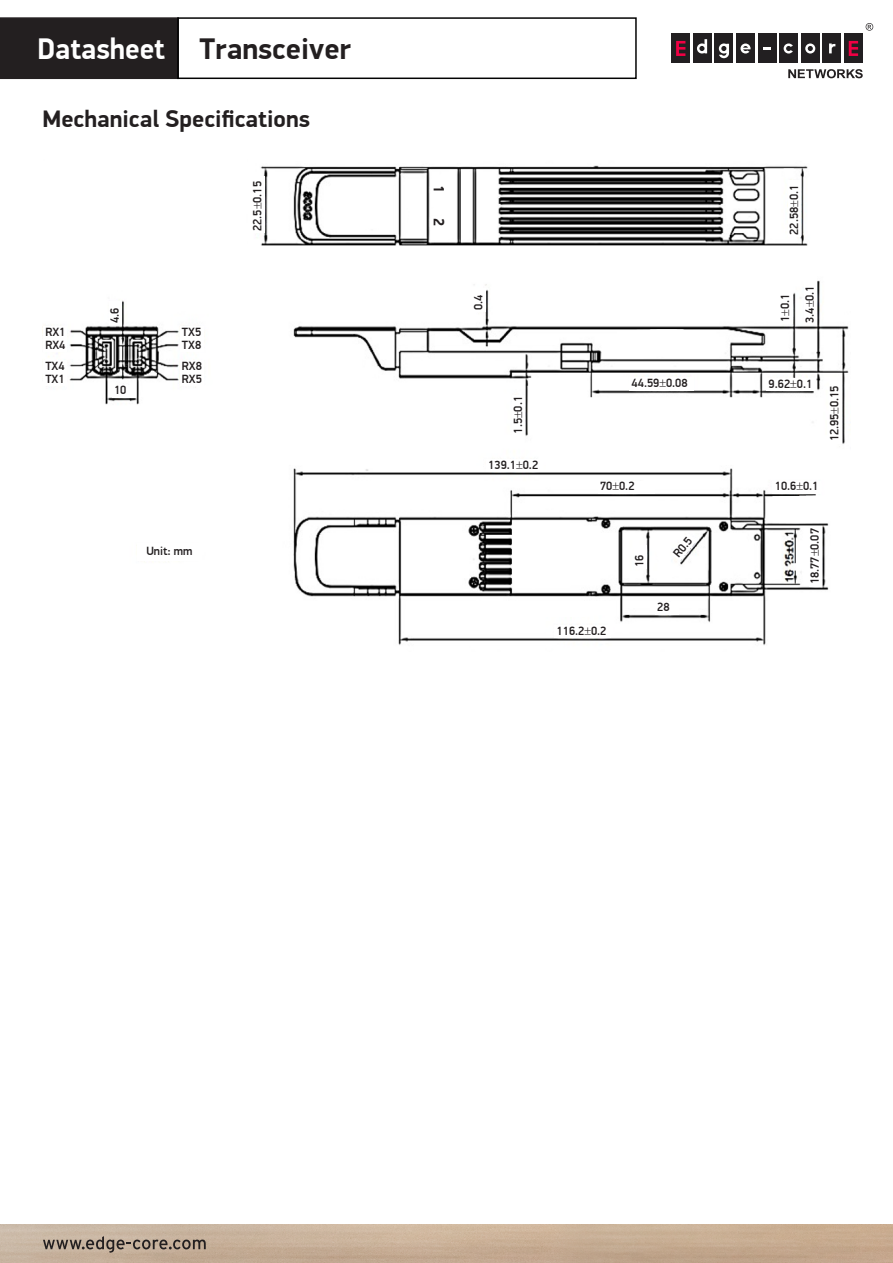
<style>
.page{position:relative;width:893px;height:1263px;background:#fff}
.page>*{position:absolute;margin:0;border:0;box-sizing:border-box;transform-origin:0 0}
.t1{font:700 30px "PF Din Display Pro";color:#231f20}
.t2{font:700 24px "PF Din Display Pro";color:#231f20}
.t3{font:700 15px "PF Din Display Pro";color:#231f20}
.t4{font:500 12px/13.4px "PF Din Display Pro";color:#231f20}
.s1{color:#fff}
</style>
<div class="page">
<img style="left:0;top:1224px;width:893px;height:39px">
<svg style="left:43px;top:1236px;width:163px;height:17px;background:#a08f80"></svg>
<div style="left:671px;top:34px;width:19px;height:29px;background:#221f21"></div>
<div style="left:693px;top:34px;width:19px;height:29px;background:#221f21"></div>
<div style="left:715px;top:34px;width:18px;height:29px;background:#221f21"></div>
<div style="left:736px;top:34px;width:19px;height:29px;background:#221f21"></div>
<div style="left:758px;top:34px;width:18px;height:29px;background:#221f21"></div>
<div style="left:779px;top:34px;width:19px;height:29px;background:#221f21"></div>
<div style="left:801px;top:34px;width:19px;height:29px;background:#221f21"></div>
<div style="left:823px;top:34px;width:18px;height:29px;background:#221f21"></div>
<svg style="left:676px;top:41px;width:9px;height:15px"></svg>
<div style="left:844px;top:34px;width:19px;height:29px;background:#221f21"></div>
<svg style="left:849px;top:41px;width:9px;height:15px"></svg>
<svg style="left:763px;top:47px;width:8px;height:3px"></svg>
<svg style="left:697px;top:39px;width:10px;height:15px"></svg>
<svg style="left:805px;top:43px;width:10px;height:11px"></svg>
<svg style="left:829px;top:43px;width:6px;height:10px"></svg>
<svg style="left:784px;top:43px;width:9px;height:11px"></svg>
<svg style="left:719px;top:43px;width:10px;height:15px"></svg>
<svg style="left:788px;top:69px;width:75px;height:9px"></svg>
<svg style="left:740px;top:44px;width:11px;height:10px"></svg>
<svg style="left:866px;top:23px;width:7px;height:8px"></svg>
<div style="left:0;top:17px;width:179px;height:62px;background:#231f20;border:2px solid #231f20"></div>
<div style="left:177px;top:17px;width:460px;height:62px;border:2px solid #030303"></div>
<img style="left:48px;top:165px;width:801px;height:480px">
<div style="left:43px;top:326px;width:24px;height:12px;background:#fff"></div>
<div style="left:43px;top:339px;width:24px;height:13px;background:#fff"></div>
<div style="left:43px;top:360px;width:24px;height:13px;background:#fff"></div>
<div style="left:43px;top:373px;width:24px;height:13px;background:#fff"></div>
<div style="left:180px;top:326px;width:24px;height:12px;background:#fff"></div>
<div style="left:180px;top:339px;width:24px;height:13px;background:#fff"></div>
<div style="left:180px;top:360px;width:24px;height:13px;background:#fff"></div>
<div style="left:180px;top:373px;width:24px;height:13px;background:#fff"></div>
<div style="left:112px;top:385px;width:24px;height:12px;background:#fff"></div>
<div style="left:137px;top:543px;width:65px;height:17px;background:#fff"></div>
<div style="left:109px;top:301px;width:13px;height:24px;background:#fff"></div>
<div style="left:252px;top:177px;width:12px;height:56px;background:#fff"></div>
<div style="left:513px;top:395px;width:12px;height:41px;background:#fff"></div>
<div style="left:780px;top:283px;width:12px;height:41px;background:#fff"></div>
<div style="left:788px;top:181px;width:13px;height:56px;background:#fff"></div>
<div style="left:804px;top:269px;width:13px;height:56px;background:#fff"></div>
<div style="left:829px;top:381px;width:12px;height:62px;background:#fff"></div>
<div style="left:809px;top:526px;width:13px;height:60px;background:#fff"></div>
<div style="left:555px;top:626px;width:56px;height:12px;background:#fff"></div>
<div style="left:486px;top:460px;width:57px;height:12px;background:#fff"></div>
<div style="left:630px;top:378px;width:64px;height:13px;background:#fff"></div>
<div style="left:767px;top:378px;width:48px;height:13px;background:#fff"></div>
<div style="left:773px;top:481px;width:48px;height:12px;background:#fff"></div>
<div style="left:473px;top:288px;width:13px;height:24px;background:#fff"></div>
<div style="left:634px;top:545px;width:12px;height:24px;background:#fff"></div>
<div style="left:655px;top:602px;width:24px;height:12px;background:#fff"></div>
<div style="left:598px;top:481px;width:56px;height:12px;background:#fff"></div>
<svg style="left:670px;top:533px;width:27px;height:28px"></svg>
<div style="left:431px;top:183px;width:12px;height:24px;background:#fff"></div>
<div style="left:431px;top:216px;width:12px;height:24px;background:#fff"></div>
<h1 class="t1" style="left:37px;top:31px;width:315px"><span class="s1">Datasheet</span> Transceiver</h1>
<h2 class="t2" style="left:43px;top:104px;width:269px">Mechanical Specifications</h2>
<p class="t4" style="left:45px;top:325px;width:22px">RX1<br>RX4</p>
<p class="t4" style="left:45px;top:359px;width:21px">TX4<br>TX1</p>
<p class="t4" style="left:108px;top:323px;width:17px;rotate:-90deg">4.6</p>
<p class="t4" style="left:114px;top:384px;width:14px">10</p>
<p class="t4" style="left:182px;top:325px;width:21px">TX5<br>TX8</p>
<p class="t4" style="left:182px;top:359px;width:22px">RX8<br>RX5</p>
<p class="t4" style="left:251px;top:231px;width:51px;rotate:-90deg">22.5 0.15</p>
<p class="t4" style="left:146px;top:544px;width:48px">Unit: mm</p>
<p class="t3" style="left:448px;top:185px;width:10px;rotate:90deg">1</p>
<p class="t3" style="left:448px;top:218px;width:10px;rotate:90deg">2</p>
<p class="t4" style="left:472px;top:310px;width:17px;rotate:-90deg">0.4</p>
<p class="t4" style="left:787px;top:235px;width:51px;rotate:-90deg">22.58 0.1</p>
<p class="t4" style="left:779px;top:322px;width:30px;rotate:-90deg">1 0.1</p>
<p class="t4" style="left:803px;top:323px;width:39px;rotate:-90deg">3.4 0.1</p>
<p class="t4" style="left:512px;top:434px;width:39px;rotate:-90deg">1.5 0.1</p>
<p class="t4" style="left:488px;top:459px;width:51px">139.1 0.2</p>
<p class="t4" style="left:632px;top:377px;width:58px">44.59 0.08</p>
<p class="t4" style="left:769px;top:377px;width:45px">9.62 0.1</p>
<p class="t4" style="left:828px;top:441px;width:58px;rotate:-90deg">12.95 0.15</p>
<p class="t4" style="left:600px;top:480px;width:36px">70 0.2</p>
<p class="t4" style="left:557px;top:625px;width:51px">116.2 0.2</p>
<p class="t4" style="left:633px;top:567px;width:14px;rotate:-90deg">16</p>
<p class="t4" style="left:671px;top:552px;width:24px;rotate:-51deg">R0.5</p>
<p class="t4" style="left:657px;top:601px;width:14px">28</p>
<p class="t4" style="left:775px;top:480px;width:45px">10.6 0.1</p>
<p class="t4" style="left:808px;top:584px;width:58px;rotate:-90deg">18.77 0.07</p>
</div>
